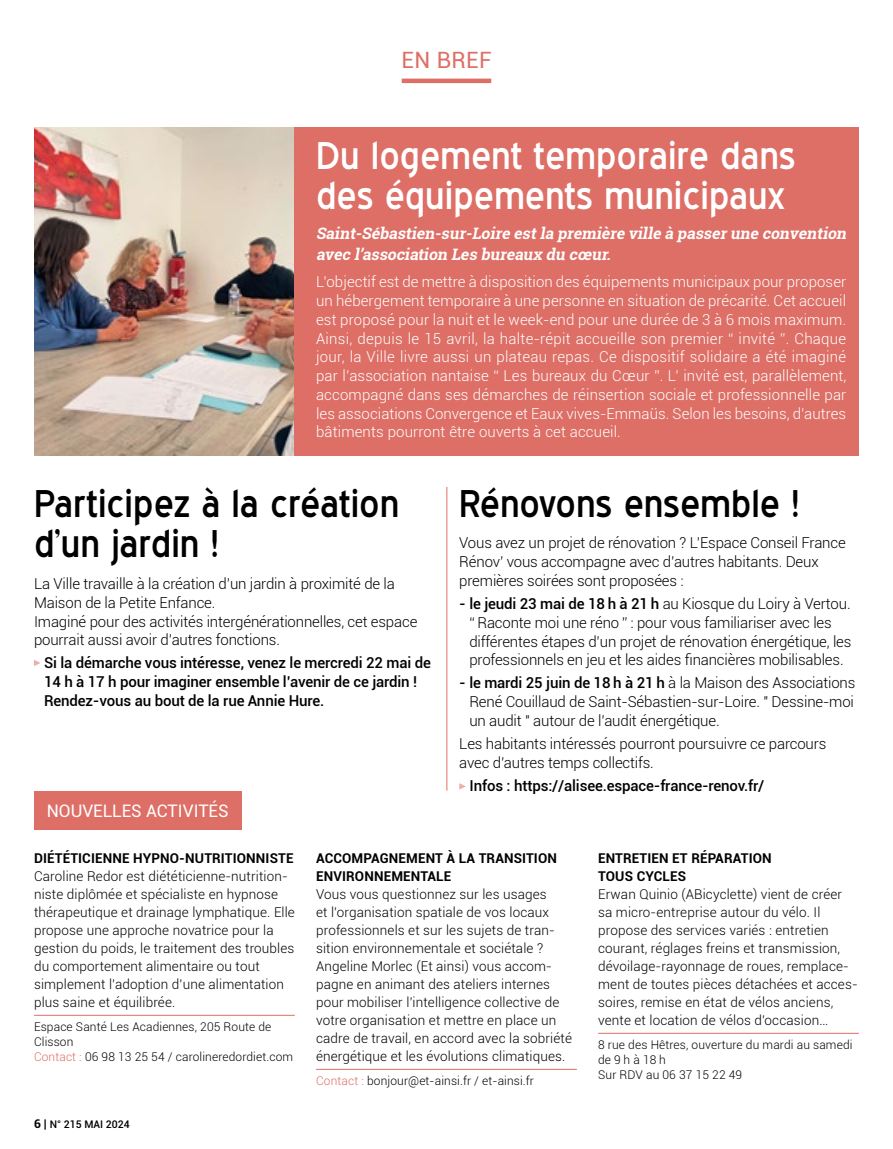
<style>
.page{position:relative;width:893px;height:1149px;background:#fff}
.page>*{position:absolute;margin:0;border:0;box-sizing:border-box;transform-origin:0 0}
.t1{font:37.5px/40.5px "Blue Highway";color:#000}
.t2{font:37.5px/40.5px "Blue Highway";color:#fff}
.t3{font:22.5px "Roboto";letter-spacing:.02em;color:#dd6f66}
.t4{font:17.25px "Roboto";color:#fff}
.t5{font:italic 700 15.75px/21px "Roboto Slab";color:#fff}
.t6{font:300 15px/18.8px "Roboto";letter-spacing:-.01em;color:#000}
.t7{font:300 15px/18.8px "Roboto";letter-spacing:.01em;color:#fff;text-align:justify}
.t8{font:500 15px/18.8px "Roboto";letter-spacing:-.01em;color:#000}
.t9{font:300 13.5px/18px "Roboto";letter-spacing:.01em;color:#000}
.t10{font:700 13.5px/18px "Roboto";letter-spacing:.01em;color:#000}
.t11{font:300 12px/15px "Roboto";letter-spacing:.01em;color:#000}
.t12{font:500 10.5px "Roboto";color:#000}
.s1{font-weight:500}
.s2{color:#dd6f66}
.s3{font-weight:700;font-size:12px}
.s4{font-size:12px}
</style>
<div class="page">
<hr style="left:402px;top:79px;width:89px;height:4px;background:#dd6f66">
<div style="left:34px;top:791px;width:207px;height:38px;background:#dd6f66"></div>
<hr style="left:34px;top:1014px;width:261px;height:1px;background:#dd6f66">
<hr style="left:316px;top:1068px;width:261px;height:1px;background:#dd6f66">
<hr style="left:598px;top:1032px;width:261px;height:1px;background:#dd6f66">
<svg style="left:34px;top:660px;width:7px;height:6px"></svg>
<svg style="left:459px;top:783px;width:7px;height:6px"></svg>
<img style="left:34px;top:128px;width:261px;height:328px">
<div style="left:295px;top:128px;width:564px;height:328px;background:#dd6f66"></div>
<hr style="left:446px;top:487px;width:1px;height:303px;background:#dd6f66">
<h2 class="t3" style="left:401px;top:44px;width:92px">EN BREF</h2>
<h1 class="t2" style="left:316px;top:135px;width:481px">Du logement temporaire dans des équipements municipaux</h1>
<p class="t5" style="left:316px;top:222px;width:535px">Saint-Sébastien-sur-Loire estla première ville à passerune convention avec l’association Les bureaux du cœur.</p>
<p class="t7" style="left:316px;top:272px;width:532px">L’objectif est de mettre à disposition des équipements municipaux pour proposer un hébergement temporaire à une personne en situation de précarité. Cet accueil est proposé pour la nuit et le week-end pour une durée de 3 à 6 mois maximum.<br>Ainsi, depuis le 15 avril, la halte-répit accueille son premier “ invité ”. Chaque jour, la Ville livre aussi un plateau repas. Ce dispositif solidaire a été imaginé par l’association nantaise “ Les bureaux du Cœur ”. L’ invité est, parallèlement, accompagné dans ses démarches de réinsertion sociale et professionnelle par les associations Convergence et Eaux vives-Emmaüs. Selon les besoins, d’autres bâtiments pourront être ouverts à cet accueil.</p>
<h1 class="t1" style="left:34px;top:483px;width:367px">Participez à la création d’un jardin !</h1>
<p class="t6" style="left:34px;top:573px;width:385px">La Ville travaille à la création d’un jardin à proximité de la Maison de la Petite Enfance.<br>Imaginé pour des activités intergénérationnelles, cet espace pourrait aussi avoir d’autres fonctions.</p>
<p class="t8" style="left:44px;top:652px;width:388px">Si la démarche vous intéresse, venez le mercredi 22 mai de<br>14 h à 17 h pour imaginer ensemble l’avenir de ce jardin !<br>Rendez-vous au bout de la rue Annie Hure.</p>
<h1 class="t1" style="left:459px;top:483px;width:342px">Rénovons ensemble !</h1>
<p class="t6" style="left:459px;top:533px;width:388px">Vous avez un projet de rénovation ? L’Espace Conseil France<br>Rénov’ vous accompagne avec d’autres habitants. Deux premières soirées sont proposées :</p>
<p class="t6" style="left:469px;top:593px;width:384px;text-indent:-10px"><span class="s1">- le jeudi 23 mai de 18 h à 21 h</span> au Kiosque du Loiry à Vertou. “ Raconte moi une réno ” : pour vous familiariser avec les différentes étapes d’un projet de rénovation énergétique, les professionnels en jeu et les aides financières mobilisables.</p>
<p class="t6" style="left:469px;top:673px;width:388px;text-align:justify;text-indent:-10px"><span class="s1">- le mardi 25 juin de 18 h à 21 h</span> à la Maison des Associations René Couillaud de Saint-Sébastien-sur-Loire. " Dessine-moi un audit " autour de l’audit énergétique.</p>
<p class="t6" style="left:459px;top:733px;width:369px">Les habitants intéressés pourront poursuivre ce parcours avec d’autres temps collectifs.</p>
<p class="t8" style="left:470px;top:775px;width:296px">Infos : https://alisee.espace-france-renov.fr/</p>
<p class="t4" style="left:47px;top:798px;width:183px">NOUVELLES ACTIVITÉS</p>
<p class="t10" style="left:34px;top:848px;width:261px">DIÉTÉTICIENNE HYPNO-NUTRITIONNISTE</p>
<p class="t9" style="left:34px;top:866px;width:262px">Caroline Redor est diététicienne-nutrition&shy;niste diplômée et spécialiste en hypnose thérapeutique et drainage lymphatique. Elle propose une approche novatrice pour la gestion du poids, le traitement des troubles du comportement alimentaire ou tout simplement l’adoption d’une alimentation plus saine et équilibrée.</p>
<p class="t11" style="left:34px;top:1018px;width:261px">Espace Santé Les Acadiennes, 205 Route de<br>Clisson<br><span class="s2">Contact :</span> 06 98 13 25 54 / carolineredordiet.com</p>
<p class="t12" style="left:34px;top:1116px;width:97px"><span class="s3">6</span> <span class="s4">|</span> N° 215 MAI 2024</p>
<p class="t10" style="left:316px;top:848px;width:242px">ACCOMPAGNEMENT À LA TRANSITION<br>ENVIRONNEMENTALE</p>
<p class="t9" style="left:316px;top:884px;width:257px">Vous vous questionnez sur les usages<br>et l'organisation spatiale de vos locaux professionnels et sur les sujets de tran&shy;sition environnementale et sociétale ?<br>Angeline Morlec (Et ainsi) vous accom&shy;pagne en animant des ateliers internes pour mobiliser l'intelligence collective de votre organisation et mettre en place un cadre de travail, en accord avec la sobriété énergétique et les évolutions climatiques.</p>
<p class="t11" style="left:316px;top:1072px;width:219px"><span class="s2">Contact :</span> bonjour@et-ainsi.fr / et-ainsi.fr</p>
<p class="t10" style="left:598px;top:848px;width:175px">ENTRETIEN ET RÉPARATION<br>TOUS CYCLES</p>
<p class="t9" style="left:598px;top:884px;width:261px">Erwan Quinio (ABicyclette) vient de créer sa micro-entreprise autour du vélo. Il propose des services variés : entretien courant, réglages freins et transmission, dévoilage-rayonnage de roues, remplace&shy;ment de toutes pièces détachées et acces&shy;soires, remise en état de vélos anciens, vente et location de vélos d'occasion…</p>
<p class="t11" style="left:598px;top:1036px;width:256px">8 rue des Hêtres, ouverture du mardi au samedi de 9 h à 18 h<br>Sur RDV au 06 37 15 22 49</p>
</div>
